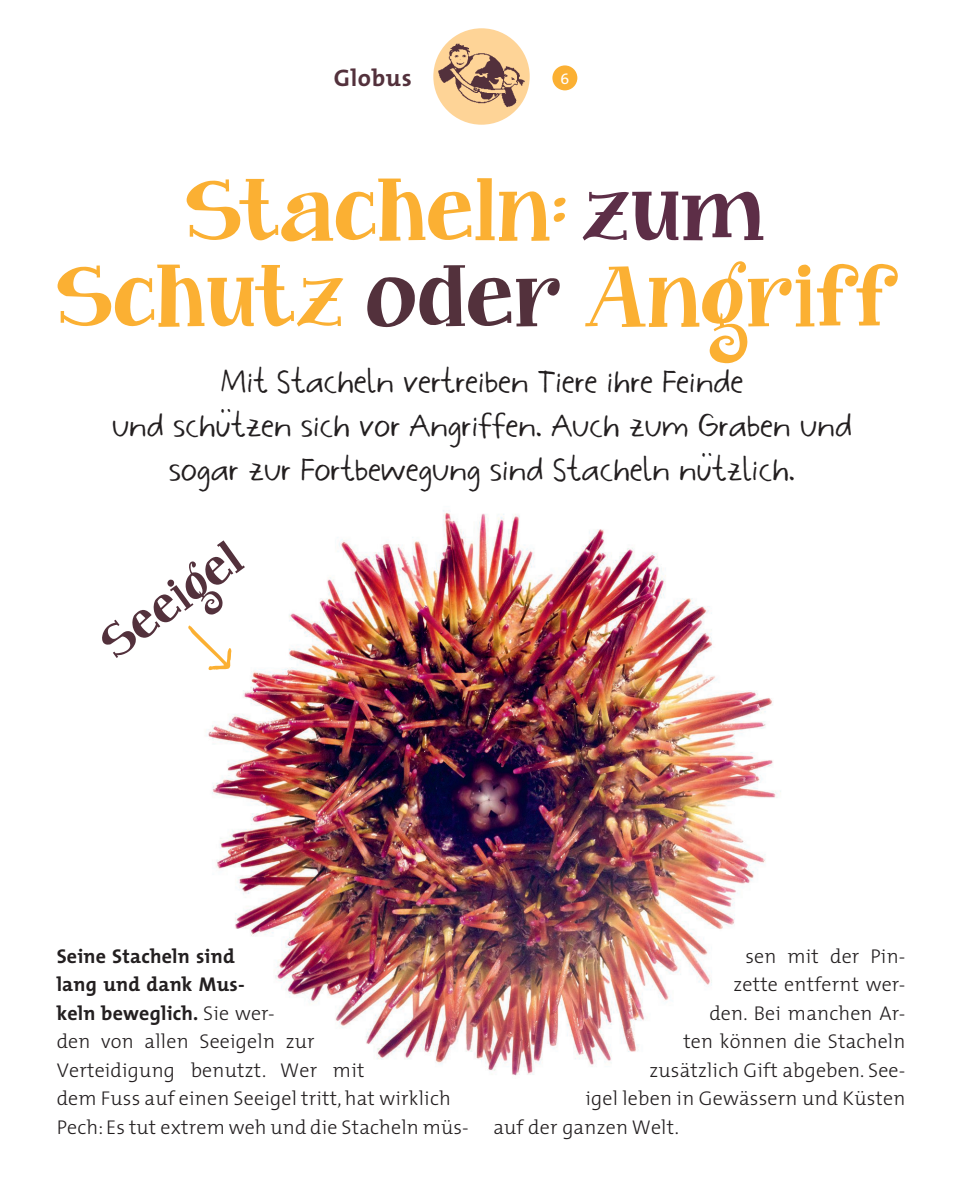
<style>
.page{position:relative;width:964px;height:1191px;background:#fff}
.page>*{position:absolute;margin:0;border:0;box-sizing:border-box;transform-origin:0 0}
.t1{font:76px/86px "Janda Curlygirl Chunky";letter-spacing:.01em;color:#fbb033;text-align:center}
.t2{font:42px "Janda Curlygirl Chunky";color:#53313c}
.t3{font:40px/44px "Vera";letter-spacing:-.005em;color:#231f20;text-align:center}
.t4{font:700 24px "The Mix";letter-spacing:.03em;color:#53313c}
.t5{font:300 20px/28.4px "The Mix";letter-spacing:.01em;color:#231f20}
.t6{font:16px "The Serif B W5 Plain";color:#fff}
.s1{color:#5d2e47}
.s2{color:#53313c}
.s3{font-weight:700}
</style>
<div class="page">
<img style="left:206px;top:510px;width:575px;height:566px">
<div style="left:552px;top:65px;width:25px;height:25px;background:#fbb033;border-radius:50%"></div>
<img style="left:433px;top:31px;width:97px;height:94px">
<svg style="left:188px;top:625px;width:44px;height:45px"></svg>
<p class="t4" style="left:334px;top:58px;width:80px">Globus</p>
<p class="t6" style="left:560px;top:68px;width:10px">6</p>
<h1 class="t1" style="left:57px;top:171px;width:838px">Stacheln: <span class="s1">zum<br></span>Schutz <span class="s2">oder</span> Angriff</h1>
<h3 class="t3" style="left:112px;top:362px;width:742px">Mit Stacheln vertreiben Tiere ihre Feinde<br>und schützen sich vor Angriffen. Auch zum Graben und sogar zur Fortbewegung sind Stacheln nützlich.</h3>
<h2 class="t2" style="left:93px;top:629px;width:162px;rotate:-36deg">Seeigel</h2>
<p class="t5" style="left:57px;top:941px;width:414px"><span class="s3">Seine Stacheln sind<br>lang und dank Mus-<br>keln beweglich.</span> Sie wer-<br>den von allen Seeigeln zur<br>Verteidigung benutzt. Wer mit<br>dem Fuss auf einen Seeigel tritt, hat wirklich<br>Pech: Es tut extrem weh und die Stacheln müs-</p>
<p class="t5" style="left:745px;top:941px;width:161px">sen mit der Pin-</p>
<p class="t5" style="left:733px;top:969px;width:173px">zette entfernt wer-</p>
<p class="t5" style="left:709px;top:998px;width:197px">den. Bei manchen Ar-</p>
<p class="t5" style="left:683px;top:1026px;width:223px">ten können die Stacheln</p>
<p class="t5" style="left:649px;top:1055px;width:257px">zusätzlich Gift abgeben. See-</p>
<p class="t5" style="left:585px;top:1083px;width:321px">igel leben in Gewässern und Küsten</p>
<p class="t5" style="left:493px;top:1112px;width:187px">auf der ganzen Welt.</p>
</div>
